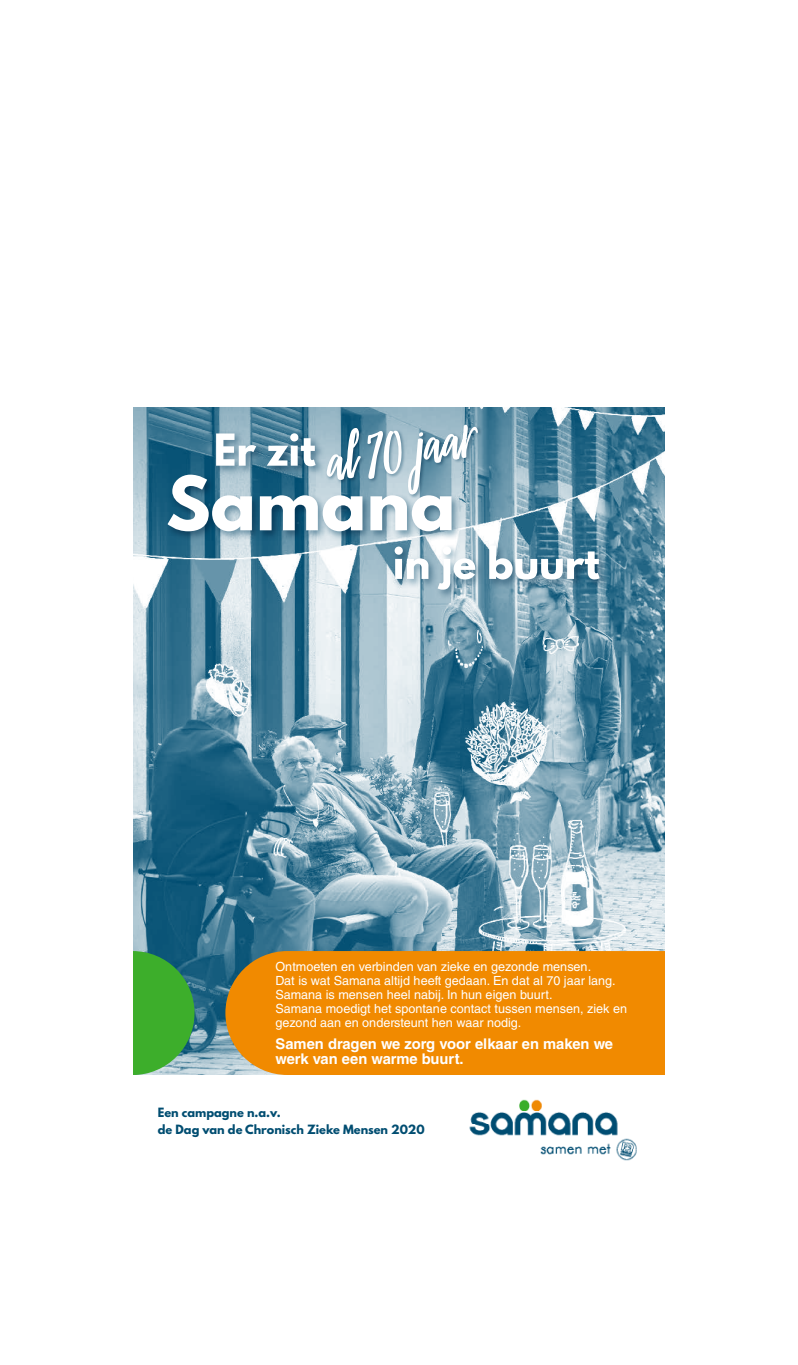
<style>
.page{position:relative;width:798px;height:1365px;background:#fff}
.page>*{position:absolute;margin:0;border:0;box-sizing:border-box;transform-origin:0 0}
.t1{font:700 14.75px/15.1px "Helvetica LT Std";color:#fff}
.t2{font:12.62px/13.9px "Helvetica LT Std";color:#fff}
.t3{font:700 11.38px/16.4px "League Spartan";color:#004d71}
</style>
<div class="page">
<img style="left:133px;top:407px;width:531px;height:667px">
<img style="left:469px;top:1099px;width:168px;height:62px">
<div style="left:225px;top:950px;width:439px;height:124px;background:#f18a00"></div>
<svg style="left:133px;top:950px;width:61px;height:124px;background:#41a543"></svg>
<div style="left:325px;top:423px;width:157px;height:75px;background:#004d71;opacity:.43"></div>
<div style="left:391px;top:542px;width:218px;height:58px;background:#004d71;opacity:.5"></div>
<svg style="left:394px;top:545px;width:205px;height:44px"></svg>
<div style="left:165px;top:471px;width:296px;height:70px;background:#004d71;opacity:.5"></div>
<svg style="left:167px;top:407px;width:311px;height:124px"></svg>
<p class="t2" style="left:275px;top:959px;width:353px">Ontmoeten en verbinden van zieke en gezonde mensen.<br>Dat is wat Samana altijd heeft gedaan. En dat al 70 jaar lang.<br>Samana is mensen heel nabij. In hun eigen buurt.<br>Samana moedigt het spontane contact tussen mensen, ziek en gezond aan en ondersteunt hen waar nodig.</p>
<p class="t1" style="left:275px;top:1035px;width:339px">Samen dragen we zorg voor elkaar en maken we werk van een warme buurt.</p>
<p class="t3" style="left:158px;top:1104px;width:268px">Een campagne n.a.v.<br>de Dag van de Chronisch Zieke Mensen 2020</p>
</div>
